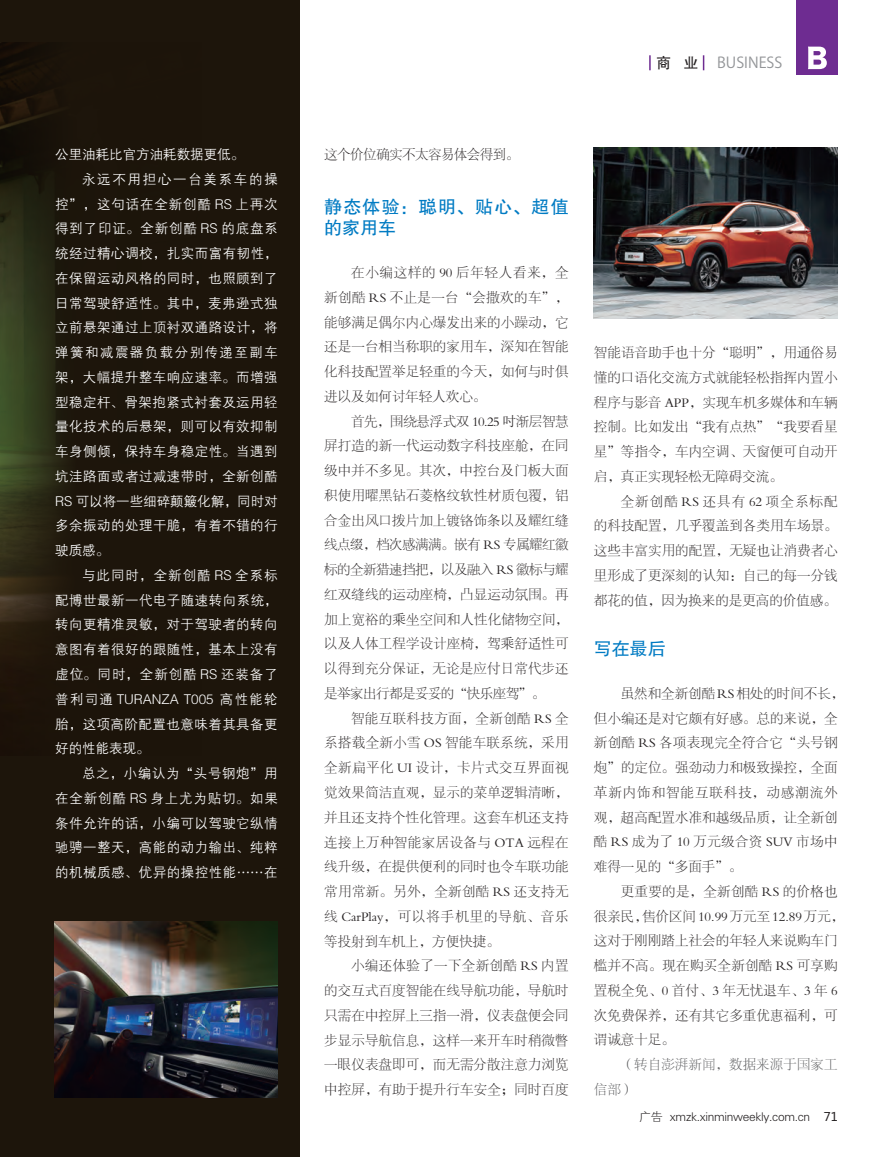
<style>
.page{position:relative;width:893px;height:1157px;background:#fff}
.page>*{position:absolute;margin:0;border:0;box-sizing:border-box;transform-origin:0 0}
.t1{font:18px/21.8px "FZHTJW GB1 0";letter-spacing:.065em;color:#007bc3}
.t2{font:18px "FZHTJW GB1 0";letter-spacing:.03em;color:#007bc3}
.t3{font:15px "Koz Go Pro";color:#939598}
.t4{font:13.5px "FZSYJW GB1 0";letter-spacing:.005em;color:#231f20}
.t5{font:13.5px "FZZDXJW GB1 0";letter-spacing:.035em;color:#fff}
.t6{font:13.5px "FZSYJW GB1 0";letter-spacing:-.04em;color:#231f20}
.t7{font:13.5px "FZSYJW GB1 0";letter-spacing:.025em;color:#231f20}
.t8{font:13.5px "FZZDXJW GB1 0";color:#fff}
.t9{font:13.5px "FZSYJW GB1 0";letter-spacing:.035em;color:#231f20}
.t10{font:13.5px "FZSYJW GB1 0";letter-spacing:.03em;color:#231f20}
.t11{font:13.5px "FZZDXJW GB1 0";letter-spacing:.06em;color:#fff}
.t12{font:13.5px "FZSYJW GB1 0";letter-spacing:.065em;color:#231f20}
.t13{font:13.5px "FZSYJW GB1 0";letter-spacing:.005em;color:#57585a}
.t14{font:13.5px "FZSYJW GB1 0";letter-spacing:-.03em;color:#231f20}
.t15{font:13.5px "FZSYJW GB1 0";letter-spacing:.07em;color:#231f20}
.t16{font:13.5px "FZSYJW GB1 0";letter-spacing:.08em;color:#231f20}
.t17{font:13.5px "FZSYJW GB1 0";letter-spacing:.055em;color:#231f20}
.t18{font:13.5px "FZZDXJW GB1 0";letter-spacing:.065em;color:#fff}
.t19{font:13.5px "FZZDXJW GB1 0";letter-spacing:.07em;color:#fff}
.t20{font:13.5px "FZZDXJW GB1 0";letter-spacing:.105em;color:#fff}
.t21{font:13.5px "FZZDXJW GB1 0";letter-spacing:.075em;color:#fff}
.t22{font:13.5px "FZZDXJW GB1 0";letter-spacing:.125em;color:#fff}
.t23{font:12px "FZXH1 JW GB1 0";letter-spacing:-.025em;color:#231f20}
.s1{font-family:"FZHTJW GB1 0";color:#231f20}
.s2{font-family:"Sim Sun"}
.s3{font-family:"Microsoft Ya Hei"}
</style>
<div class="page">
<svg style="left:649px;top:55px;width:2px;height:15px"></svg>
<svg style="left:703px;top:55px;width:1px;height:15px"></svg>
<div style="left:797px;top:0;width:41px;height:74px;background:#6e2c91"></div>
<svg style="left:808px;top:47px;width:19px;height:22px"></svg>
<div style="left:0;top:0;width:299px;height:1157px;background:#1d150b"></div>
<img style="left:0;top:43px;width:66px;height:599px">
<img style="left:593px;top:148px;width:245px;height:170px">
<img style="left:55px;top:921px;width:223px;height:176px">
<p class="t8" style="left:55px;top:147px;width:190px">公里油耗比官方油耗数据更低。</p>
<p class="t22" style="left:82px;top:172px;width:197px">永远不用担心一台美系车的操</p>
<p class="t18" style="left:55px;top:197px;width:224px">控”，这句话在全新创酷 RS 上再次</p>
<p class="t11" style="left:55px;top:221px;width:224px">得到了印证。全新创酷 RS 的底盘系</p>
<p class="t5" style="left:55px;top:246px;width:224px">统经过精心调校，扎实而富有韧性，</p>
<p class="t5" style="left:55px;top:271px;width:224px">在保留运动风格的同时，也照顾到了</p>
<p class="t5" style="left:55px;top:296px;width:224px">日常驾驶舒适性。其中，麦弗逊式独</p>
<p class="t5" style="left:55px;top:320px;width:224px">立前悬架通过上顶衬双通路设计，将</p>
<p class="t20" style="left:55px;top:345px;width:224px">弹簧和减震器负载分别传递至副车</p>
<p class="t5" style="left:55px;top:370px;width:224px">架，大幅提升整车响应速率。而增强</p>
<p class="t5" style="left:55px;top:395px;width:224px">型稳定杆、骨架抱紧式衬套及运用轻</p>
<p class="t5" style="left:55px;top:419px;width:224px">量化技术的后悬架，则可以有效抑制</p>
<p class="t5" style="left:55px;top:444px;width:224px">车身侧倾，保持车身稳定性。当遇到</p>
<p class="t5" style="left:55px;top:469px;width:224px">坑洼路面或者过减速带时，全新创酷</p>
<p class="t8" style="left:55px;top:494px;width:224px">RS 可以将一些细碎颠簸化解，同时对</p>
<p class="t5" style="left:55px;top:518px;width:224px">多余振动的处理干脆，有着不错的行</p>
<p class="t5" style="left:55px;top:543px;width:55px">驶质感。</p>
<p class="t21" style="left:82px;top:568px;width:197px">与此同时，全新创酷 RS 全系标</p>
<p class="t5" style="left:55px;top:593px;width:224px">配博世最新一代电子随速转向系统，</p>
<p class="t5" style="left:55px;top:617px;width:224px">转向更精准灵敏，对于驾驶者的转向</p>
<p class="t5" style="left:55px;top:642px;width:224px">意图有着很好的跟随性，基本上没有</p>
<p class="t19" style="left:55px;top:667px;width:224px">虚位。同时，全新创酷 RS 还装备了</p>
<p class="t8" style="left:55px;top:692px;width:224px">普利司通 TURANZA T005 高性能轮</p>
<p class="t5" style="left:55px;top:716px;width:224px">胎，这项高阶配置也意味着其具备更</p>
<p class="t5" style="left:55px;top:741px;width:96px">好的性能表现。</p>
<p class="t5" style="left:82px;top:766px;width:197px">总之，小编认为“头号钢炮”用</p>
<p class="t11" style="left:55px;top:791px;width:224px">在全新创酷 RS 身上尤为贴切。如果</p>
<p class="t5" style="left:55px;top:815px;width:224px">条件允许的话，小编可以驾驶它纵情</p>
<p class="t5" style="left:55px;top:840px;width:224px">驰骋一整天，高能的动力输出、纯粹</p>
<p class="t5" style="left:55px;top:865px;width:224px">的机械质感、优异的操控性能……在</p>
<p class="t3" style="left:656px;top:53px;width:128px"><span class="s1">商 业</span> BUSINESS</p>
<p class="t6" style="left:324px;top:148px;width:196px">这个价位确实不太容易体会得到。</p>
<p class="t1" style="left:324px;top:196px;width:246px">静态体验：聪明、贴心、超值的家用车</p>
<p class="t17" style="left:351px;top:265px;width:219px">在小编这样的 90 后年轻人看来，全</p>
<p class="t7" style="left:324px;top:290px;width:246px">新创酷 RS 不止是一台“会撒欢的车”，</p>
<p class="t4" style="left:324px;top:315px;width:246px">能够满足偶尔内心爆发出来的小躁动，它</p>
<p class="t4" style="left:324px;top:340px;width:246px">还是一台相当称职的家用车，深知在智能</p>
<p class="t4" style="left:324px;top:364px;width:246px">化科技配置举足轻重的今天，如何与时俱</p>
<p class="t4" style="left:324px;top:389px;width:163px">进以及如何讨年轻人欢心。</p>
<p class="t14" style="left:351px;top:414px;width:219px">首先，围绕悬浮式双 10.25 <span class="s2">吋</span>渐层智慧</p>
<p class="t4" style="left:324px;top:439px;width:246px">屏打造的新一代运动数字科技座舱，在同</p>
<p class="t4" style="left:324px;top:463px;width:246px">级中并不多见。其次，中控台及门板大面</p>
<p class="t4" style="left:324px;top:488px;width:246px">积使用曜黑钻石菱格纹软性材质包覆，铝</p>
<p class="t4" style="left:324px;top:513px;width:246px">合金出风口拨片加上镀铬饰条以及耀红缝</p>
<p class="t6" style="left:324px;top:538px;width:246px">线点缀，档次感满满。嵌有 RS 专属耀红徽</p>
<p class="t6" style="left:324px;top:562px;width:246px">标的全新猎速挡把，以及融入 RS 徽标与耀</p>
<p class="t4" style="left:324px;top:587px;width:246px">红双缝线的运动座椅，凸显运动氛围。再</p>
<p class="t4" style="left:324px;top:612px;width:246px">加上宽裕的乘坐空间和人性化储物空间，</p>
<p class="t4" style="left:324px;top:637px;width:246px">以及人体工程学设计座椅，驾乘舒适性可</p>
<p class="t4" style="left:324px;top:661px;width:246px">以得到充分保证，无论是应付日常代步还</p>
<p class="t6" style="left:324px;top:686px;width:222px">是举家出行都是妥妥的“快乐座驾”。</p>
<p class="t10" style="left:351px;top:711px;width:219px">智能互联科技方面，全新创酷 RS 全</p>
<p class="t4" style="left:324px;top:736px;width:246px">系搭载全新小雪 OS 智能车联系统，采用</p>
<p class="t9" style="left:324px;top:760px;width:246px">全新扁平化 UI 设计，卡片式交互界面视</p>
<p class="t4" style="left:324px;top:785px;width:246px">觉效果简洁直观，显示的菜单逻辑清晰，</p>
<p class="t4" style="left:324px;top:810px;width:246px">并且还支持个性化管理。这套车机还支持</p>
<p class="t10" style="left:324px;top:835px;width:246px">连接上万种智能家居设备与 OTA 远程在</p>
<p class="t4" style="left:324px;top:859px;width:246px">线升级，在提供便利的同时也令车联功能</p>
<p class="t7" style="left:324px;top:884px;width:246px">常用常新。另外，全新创酷 RS 还支持无</p>
<p class="t12" style="left:324px;top:909px;width:246px">线 CarPlay，可以将手机里的导航、音乐</p>
<p class="t4" style="left:324px;top:934px;width:177px">等投射到车机上，方便快捷。</p>
<p class="t7" style="left:351px;top:958px;width:219px">小编还体验了一下全新创酷 RS 内置</p>
<p class="t4" style="left:324px;top:983px;width:246px">的交互式百度智能在线导航功能，导航时</p>
<p class="t4" style="left:324px;top:1008px;width:246px">只需在中控屏上三指一滑，仪表盘便会同</p>
<p class="t4" style="left:324px;top:1032px;width:246px">步显示导航信息，这样一来开车时稍微瞥</p>
<p class="t4" style="left:324px;top:1057px;width:246px">一眼仪表盘即可，而无需分散注意力浏览</p>
<p class="t4" style="left:324px;top:1082px;width:246px">中控屏，有助于提升行车安全；同时百度</p>
<p class="t4" style="left:594px;top:345px;width:245px">智能语音助手也十分“聪明”，用通俗易</p>
<p class="t4" style="left:594px;top:370px;width:245px">懂的口语化交流方式就能轻松指挥内置小</p>
<p class="t4" style="left:594px;top:395px;width:245px">程序与影音 APP，实现车机多媒体和车辆</p>
<p class="t4" style="left:594px;top:420px;width:245px">控制。比如发出“我有点热”“我要看星</p>
<p class="t4" style="left:594px;top:444px;width:245px">星”等指令，车内空调、天窗便可自动开</p>
<p class="t4" style="left:594px;top:469px;width:191px">启，真正实现轻松无障碍交流。</p>
<p class="t16" style="left:621px;top:494px;width:218px">全新创酷 RS 还具有 62 项全系标配</p>
<p class="t4" style="left:594px;top:519px;width:245px">的科技配置，几乎覆盖到各类用车场景。</p>
<p class="t4" style="left:594px;top:543px;width:245px">这些丰富实用的配置，无疑也让消费者心</p>
<p class="t4" style="left:594px;top:568px;width:245px">里形成了更深刻的认知：自己的每一分钱</p>
<p class="t4" style="left:594px;top:593px;width:245px">都花的值，因为换来的是更高的价值感。</p>
<p class="t2" style="left:594px;top:639px;width:73px">写在最后</p>
<p class="t4" style="left:621px;top:686px;width:225px">虽然和全新创酷 RS相处的时间不长，</p>
<p class="t4" style="left:594px;top:711px;width:245px">但小编还是对它颇有好感。总的来说，全</p>
<p class="t4" style="left:594px;top:735px;width:245px">新创酷 RS 各项表现完全符合它“头号钢</p>
<p class="t4" style="left:594px;top:760px;width:245px">炮”的定位。强劲动力和极致操控，全面</p>
<p class="t15" style="left:594px;top:785px;width:245px">革新内饰和智能互联科技，动感潮流外</p>
<p class="t4" style="left:594px;top:810px;width:245px">观，超高配置水准和越级品质，让全新创</p>
<p class="t9" style="left:594px;top:834px;width:245px">酷 RS 成为了 10 万元级合资 SUV 市场中</p>
<p class="t4" style="left:594px;top:859px;width:150px">难得一见的“多面手”。</p>
<p class="t7" style="left:621px;top:884px;width:219px">更重要的是，全新创酷 RS 的价格也</p>
<p class="t4" style="left:594px;top:909px;width:252px">很亲民，售价区间 10.99万元至 12.89万元，</p>
<p class="t4" style="left:594px;top:933px;width:245px">这对于刚刚踏上社会的年轻人来说购车门</p>
<p class="t4" style="left:594px;top:958px;width:245px">槛并不高。现在购买全新创酷 RS 可享购</p>
<p class="t4" style="left:594px;top:983px;width:245px">置税全免、0 首付、3 年无忧退车、3 年 6</p>
<p class="t4" style="left:594px;top:1008px;width:245px">次免费保养，还有其它多重优惠福利，可</p>
<p class="t4" style="left:594px;top:1032px;width:82px">谓诚意十足。</p>
<p class="t13" style="left:621px;top:1057px;width:218px">（转自澎湃新闻，数据来源于国家工</p>
<p class="t13" style="left:594px;top:1082px;width:42px">信部）</p>
<p class="t23" style="left:639px;top:1109px;width:200px">广告 xmzk.xinminweekly.com.cn <span class="s3">71</span></p>
</div>
